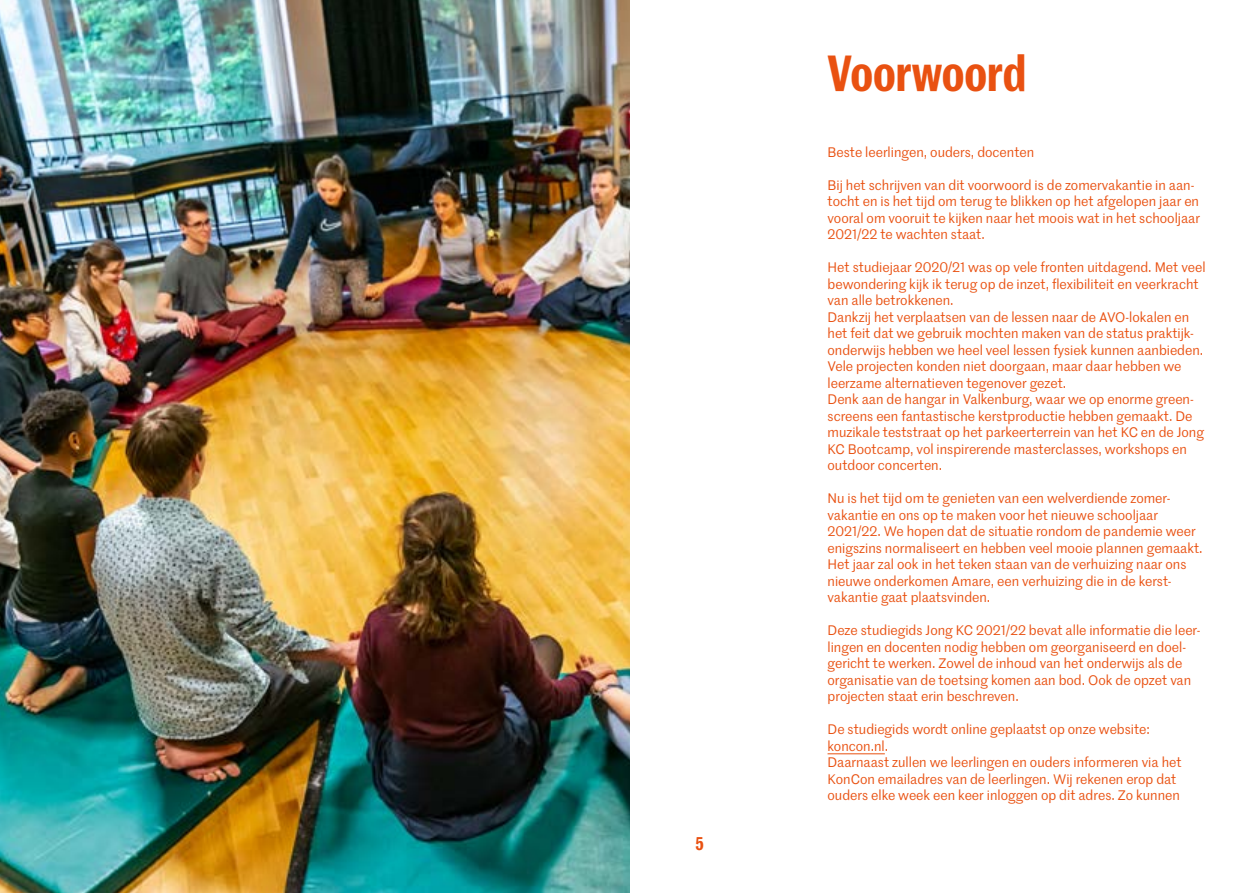
<style>
.page{position:relative;width:1259px;height:893px;background:#fff}
.page>*{position:absolute;margin:0;border:0;box-sizing:border-box;transform-origin:0 0}
.t1{font:600 49.5px "Marr Sans Cond";color:#e95111}
.t2{font:600 18px "Marr Sans Cond";color:#e95111}
.t3{font:13.5px/16.5px "Marr Sans";color:#e95111}
</style>
<div class="page">
<hr style="left:827px;top:753px;width:58px;height:1px;background:#e95111">
<img style="left:0;top:0;width:629px;height:893px">
<h2 class="t2" style="left:695px;top:830px;width:10px">5</h2>
<h1 class="t1" style="left:827px;top:37px;width:200px">Voorwoord</h1>
<p class="t3" style="left:827px;top:143px;width:208px">Beste leerlingen, ouders, docenten</p>
<p class="t3" style="left:827px;top:176px;width:374px">Bij het schrijven van dit voorwoord is de zomervakantie in aan&shy;tocht en is het tijd om terug te blikken op het afgelopen jaar en vooral om vooruit te kijken naar het moois wat in het schooljaar 2021/22 te wachten staat.</p>
<p class="t3" style="left:827px;top:259px;width:379px">Het studiejaar 2020/21 was op vele fronten uitdagend. Met veel bewondering kijk ik terug op de inzet, flexibiliteit en veerkracht van alle betrokkenen.<br>Dankzij het verplaatsen van de lessen naar de AVO-lokalen en het feit dat we gebruik mochten maken van de status praktijk&shy;onderwijs hebben we heel veel lessen fysiek kunnen aanbieden.<br>Vele projecten konden niet doorgaan, maar daar hebben we leerzame alternatieven tegenover gezet.<br>Denk aan de hangar in Valkenburg, waar we op enorme green&shy;screens een fantastische kerstproductie hebben gemaakt. De muzikale teststraat op het parkeerterrein van het KC en de Jong KC Bootcamp, vol inspirerende masterclasses, workshops en outdoor concerten.</p>
<p class="t3" style="left:827px;top:490px;width:377px">Nu is het tijd om te genieten van een welverdiende zomer&shy;vakantie en ons op te maken voor het nieuwe schooljaar 2021/22. We hopen dat de situatie rondom de pandemie weer enigszins normaliseert en hebben veel mooie plannen gemaakt.<br>Het jaar zal ook in het teken staan van de verhuizing naar ons nieuwe onderkomen Amare, een verhuizing die in de kerst&shy;vakantie gaat plaatsvinden.</p>
<p class="t3" style="left:827px;top:622px;width:375px">Deze studiegids Jong KC 2021/22 bevat alle informatie die leer&shy;lingen en docenten nodig hebben om georganiseerd en doel&shy;gericht te werken. Zowel de inhoud van het onderwijs als de organisatie van de toetsing komen aan bod. Ook de opzet van projecten staat erin beschreven.</p>
<p class="t3" style="left:827px;top:721px;width:355px">De studiegids wordt online geplaatst op onze website: koncon.nl.<br>Daarnaast zullen we leerlingen en ouders informeren via het KonCon emailadres van de leerlingen. Wij rekenen erop dat ouders elke week een keer inloggen op dit adres. Zo kunnen</p>
</div>
